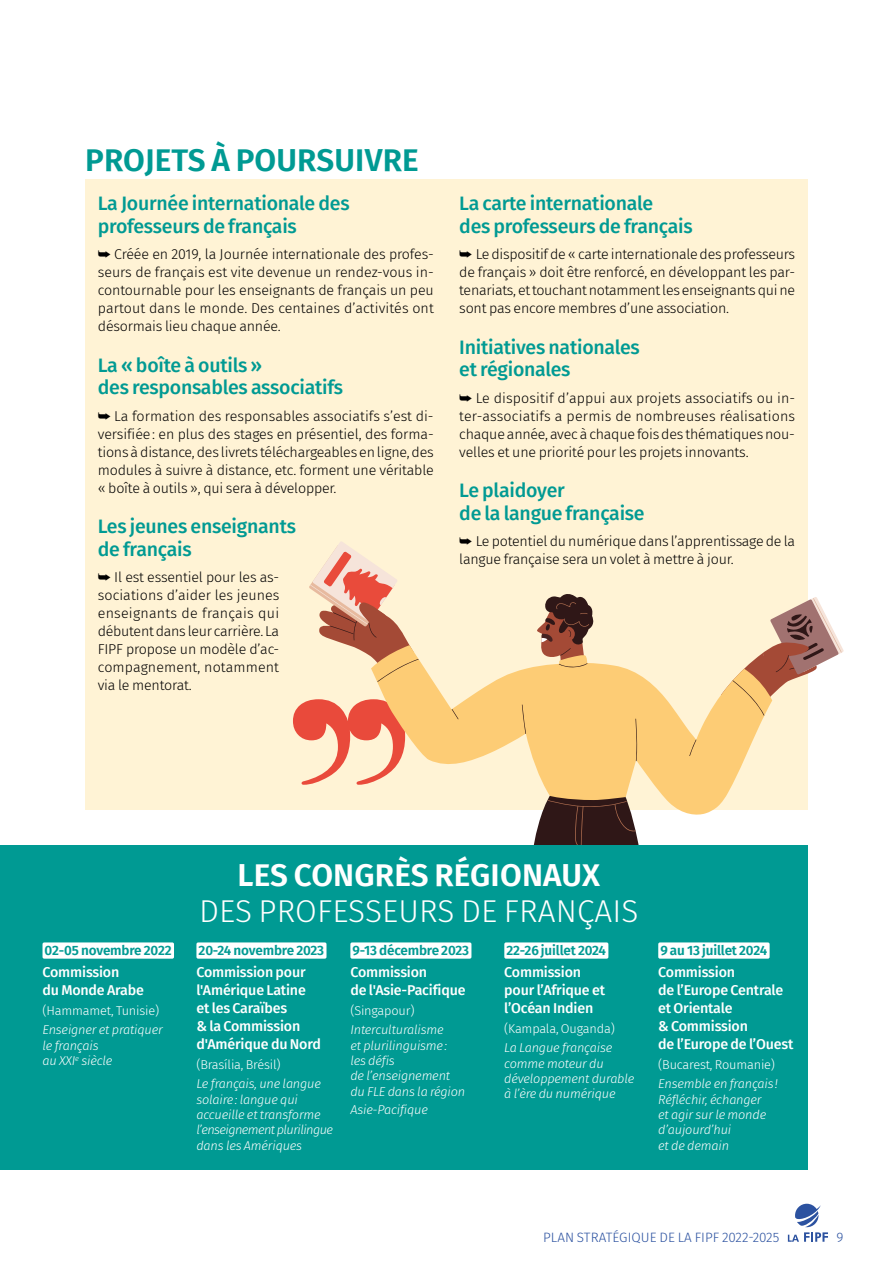
<style>
.page{position:relative;width:893px;height:1263px;background:#fff}
.page>*{position:absolute;margin:0;border:0;box-sizing:border-box;transform-origin:0 0}
.t1{font:300 31.5px "Fira Sans";letter-spacing:.005em;color:#fff}
.t2{font:600 31.5px "Fira Sans";letter-spacing:.005em;color:#fff}
.t3{font:600 31.5px "Fira Sans";letter-spacing:.005em;color:#009a93}
.t4{font:500 19.5px/22.5px "Fira Sans";letter-spacing:-.015em;color:#009a93}
.t5{font:300 14.25px/18px "Fira Sans";letter-spacing:-.015em;color:#000;text-align:justify}
.t6{font:500 14.25px/18px "Fira Sans";letter-spacing:-.015em;color:#fff}
.t7{font:600 13.5px "Fira Sans";letter-spacing:-.01em;color:#009a93}
.t8{font:300 13.5px "Fira Sans";letter-spacing:.005em;color:#2c52a0}
.t9{font:italic 300 12.75px/15.3px "Fira Sans";letter-spacing:-.015em;color:#fff}
.t10{font:300 12.75px "Fira Sans";letter-spacing:-.015em;color:#fff}
</style>
<div class="page">
<div style="left:85px;top:179px;width:723px;height:630px;background:#fff3d5"></div>
<svg style="left:371px;top:660px;width:401px;height:155px;fill:#fdcc75"></svg>
<svg style="left:452px;top:709px;width:7px;height:10px"></svg>
<svg style="left:689px;top:739px;width:7px;height:17px"></svg>
<svg style="left:721px;top:597px;width:123px;height:119px"></svg>
<svg style="left:522px;top:704px;width:4px;height:30px"></svg>
<svg style="left:635px;top:718px;width:2px;height:43px"></svg>
<svg style="left:293px;top:542px;width:126px;height:243px"></svg>
<svg style="left:537px;top:594px;width:56px;height:78px"></svg>
<svg style="left:531px;top:792px;width:109px;height:53px"></svg>
<div style="left:0;top:845px;width:808px;height:324px;background:#009a93"></div>
<div style="left:43px;top:942px;width:131px;height:17px;background:#fff;border-radius:2px"></div>
<div style="left:196px;top:942px;width:130px;height:17px;background:#fff;border-radius:2px"></div>
<div style="left:350px;top:942px;width:121px;height:17px;background:#fff;border-radius:2px"></div>
<div style="left:504px;top:942px;width:104px;height:17px;background:#fff;border-radius:2px"></div>
<div style="left:658px;top:942px;width:112px;height:17px;background:#fff;border-radius:2px"></div>
<svg style="left:788px;top:1204px;width:40px;height:38px"></svg>
<h1 class="t3" style="left:85px;top:134px;width:335px">PROJETS À POURSUIVRE</h1>
<h2 class="t4" style="left:98px;top:191px;width:253px">La Journée internationale des professeurs de français</h2>
<p class="t5" style="left:98px;top:245px;width:338px">➥ Créée en 2019, la Journée internationale des profes&shy;seurs de français est vite devenue un rendez-vous in&shy;contournable pour les enseignants de français un peu partout dans le monde. Des centaines d’activités ont désormais lieu chaque année.</p>
<h2 class="t4" style="left:98px;top:353px;width:247px">La « boîte à outils »<br>des responsables associatifs</h2>
<p class="t5" style="left:98px;top:407px;width:337px">➥ La formation des responsables associatifs s’est di&shy;versifiée: en plus des stages en présentiel, des forma&shy;tions à distance, des livrets téléchargeables en ligne, des modules à suivre à distance, etc. forment une véritable « boîte à outils », qui sera à développer.</p>
<h2 class="t4" style="left:98px;top:514px;width:200px">Les jeunes enseignants de français</h2>
<p class="t5" style="left:98px;top:568px;width:183px">➥ Il est essentiel pour les as&shy;sociations d’aider les jeunes enseignants de français qui débutentdans leur carrière. La FIPF propose un modèle d’ac&shy;compagnement, notamment via le mentorat.</p>
<h2 class="t4" style="left:459px;top:191px;width:235px">La carte internationale<br>des professeurs de français</h2>
<p class="t5" style="left:459px;top:245px;width:337px">➥ Le dispositif de « carte internationale des professeurs de français » doit être renforcé, en développant les par&shy;tenariats, et touchant notamment les enseignants qui ne sont pas encore membres d’une association.</p>
<h2 class="t4" style="left:459px;top:335px;width:182px">Initiatives nationales et régionales</h2>
<p class="t5" style="left:459px;top:389px;width:337px">➥ Le dispositif d’appui aux projets associatifs ou in&shy;ter-associatifs a permis de nombreuses réalisations chaque année, avec à chaque fois des thématiques nou&shy;velles et une priorité pour les projets innovants.</p>
<h2 class="t4" style="left:459px;top:478px;width:187px">Le plaidoyer<br>de la langue française</h2>
<p class="t5" style="left:459px;top:532px;width:337px">➥ Le potentiel du numérique dans l’apprentissage de la langue française sera un volet à mettre à jour.</p>
<p class="t7" style="left:45px;top:939px;width:129px">02-05 novembre 2022</p>
<p class="t6" style="left:43px;top:963px;width:103px">Commission<br>du Monde Arabe</p>
<p class="t10" style="left:43px;top:1001px;width:118px">(Hammamet, Tunisie)</p>
<p class="t9" style="left:43px;top:1022px;width:122px">Enseigner et pratiquer le français<br>au XXI<sup>e</sup> siècle</p>
<h1 class="t2" style="left:238px;top:850px;width:364px">LES CONGRÈS RÉGIONAUX</h1>
<h1 class="t1" style="left:199px;top:889px;width:441px">DES PROFESSEURS DE FRANÇAIS</h1>
<p class="t7" style="left:199px;top:939px;width:127px">20-24 novembre 2023</p>
<p class="t6" style="left:196px;top:963px;width:126px">Commission pour l'Amérique Latine et les Caraïbes<br>&amp; la Commission d'Amérique du Nord</p>
<p class="t10" style="left:196px;top:1055px;width:86px">(Brasília, Brésil)</p>
<p class="t9" style="left:196px;top:1076px;width:138px">Le français, une langue solaire: langue qui accueille et transforme l’enseignement plurilingue dans les Amériques</p>
<p class="t7" style="left:352px;top:939px;width:118px">9-13 décembre 2023</p>
<p class="t6" style="left:350px;top:963px;width:117px">Commission<br>de l'Asie-Pacifique</p>
<p class="t10" style="left:350px;top:1001px;width:66px">(Singapour)</p>
<p class="t9" style="left:350px;top:1022px;width:116px">Interculturalisme<br>et plurilinguisme: les défis<br>de l’enseignement du FLE dans la région</p>
<p class="t9" style="left:350px;top:1101px;width:79px">Asie-Pacifique</p>
<p class="t7" style="left:506px;top:939px;width:101px">22-26 juillet 2024</p>
<p class="t6" style="left:504px;top:963px;width:102px">Commission pour l’Afrique et l’Océan Indien</p>
<p class="t10" style="left:504px;top:1019px;width:112px">(Kampala, Ouganda)</p>
<p class="t9" style="left:504px;top:1040px;width:131px">La Langue française comme moteur du développement durable à l’ère du numérique</p>
<p class="t7" style="left:660px;top:939px;width:108px">9 au 13 juillet 2024</p>
<p class="t6" style="left:658px;top:963px;width:137px">Commission<br>de l’Europe Centrale et Orientale<br>&amp; Commission<br>de l’Europe de l’Ouest</p>
<p class="t10" style="left:658px;top:1055px;width:118px">(Bucarest, Roumanie)</p>
<p class="t9" style="left:658px;top:1076px;width:121px">Ensemble en français!<br>Réfléchir, échanger<br>et agir sur le monde d’aujourd’hui<br>et de demain</p>
<p class="t8" style="left:543px;top:1227px;width:238px">PLAN STRATÉGIQUE DE LA FIPF 2022-2025</p>
<p class="t8" style="left:836px;top:1227px;width:8px">9</p>
</div>
